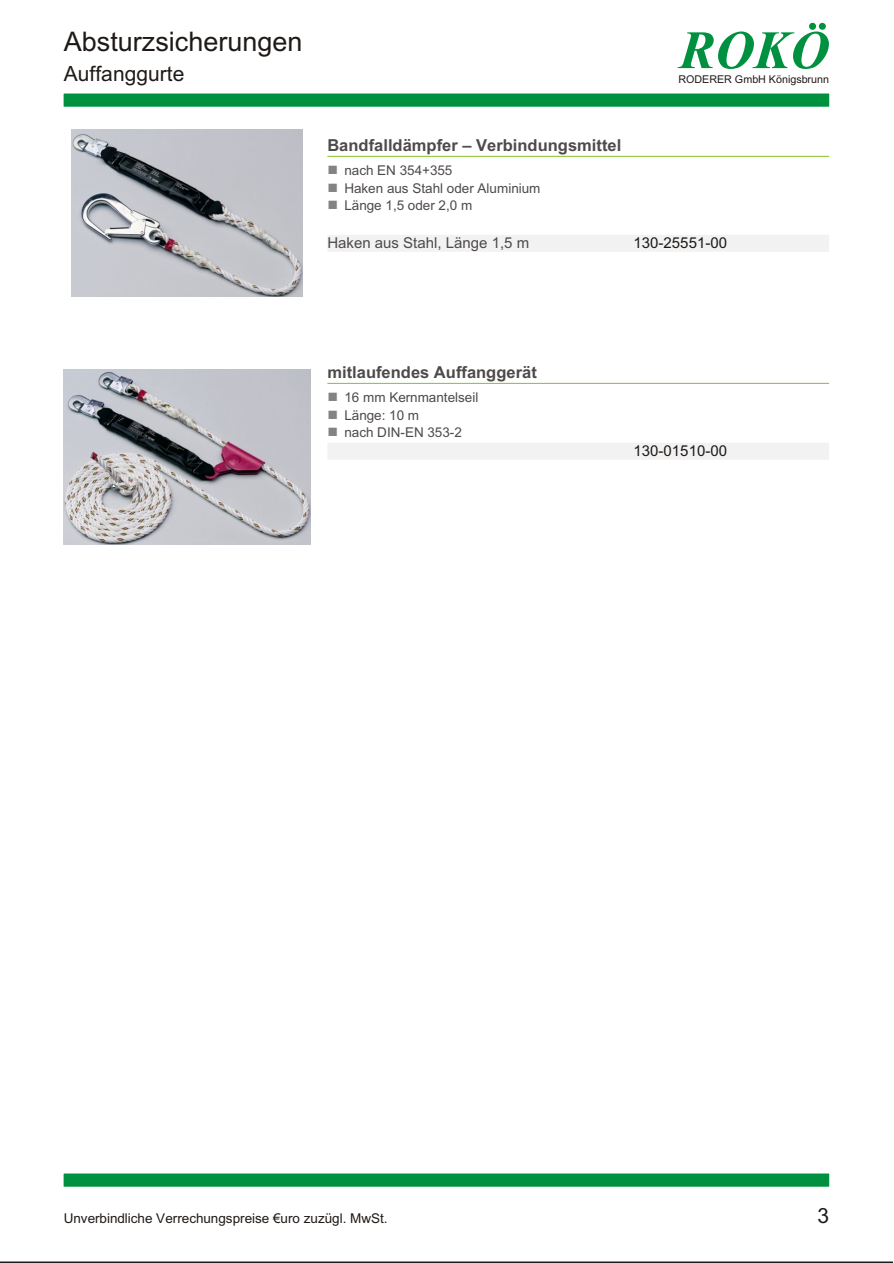
<style>
.page{position:relative;width:894px;height:1263px;background:#fff}
.page>*{position:absolute;margin:0;border:0;box-sizing:border-box;transform-origin:0 0}
.t1{font:italic 700 54px "Times New Roman";color:#009140}
.t2{font:27px "Arial";color:#1f1a17}
.t3{font:21px "Arial";color:#1f1a17}
.t4{font:700 16.5px "Arial";color:#4f4a4a}
.t5{font:15px "Arial";color:#1f1a17}
.t6{font:15px "Arial";color:#4f4a4a}
.t7{font:13.5px "Arial";letter-spacing:-.005em;color:#4f4a4a}
.t8{font:13.5px "Arial";letter-spacing:-.005em;color:#1f1a17}
.t9{font:10.8px "Arial";color:#1f1a17}
.s1{color:#858282}
</style>
<div class="page">
<hr style="left:327px;top:156px;width:502px;height:1px;background:#85c226">
<div style="left:327px;top:235px;width:502px;height:17px;background:#f2f2f2"></div>
<hr style="left:327px;top:383px;width:502px;height:1px;background:#85c226">
<div style="left:327px;top:443px;width:502px;height:17px;background:#f2f2f2"></div>
<hr style="left:0;top:1262px;width:893px;height:1px;background:#1f1a17">
<div style="left:64px;top:1174px;width:765px;height:12px;background:#009140"></div>
<div style="left:64px;top:94px;width:765px;height:12px;background:#009140"></div>
<img style="left:72px;top:130px;width:230px;height:166px">
<img style="left:64px;top:369px;width:246px;height:176px">
<h1 class="t1" style="left:679px;top:32px;width:151px">ROKÖ</h1>
<h2 class="t2" style="left:64px;top:32px;width:240px">Absturzsicherungen</h2>
<h3 class="t3" style="left:64px;top:66px;width:122px">Auffanggurte</h3>
<p class="t9" style="left:678px;top:75px;width:152px">RODERER GmbH Königsbrunn</p>
<p class="t4" style="left:327px;top:139px;width:295px">Bandfalldämpfer – Verbindungsmittel</p>
<p class="t7" style="left:327px;top:165px;width:127px"><span class="s1">■</span> nach EN 354+355</p>
<p class="t7" style="left:327px;top:183px;width:215px"><span class="s1">■</span> Ha ken aus Stahl oder Alu mi ni um</p>
<p class="t7" style="left:327px;top:200px;width:147px"><span class="s1">■</span> Län ge 1,5 oder 2,0 m</p>
<p class="t6" style="left:327px;top:238px;width:203px">Haken aus Stahl, Länge 1,5 m</p>
<p class="t5" style="left:634px;top:238px;width:95px">130-25551-00</p>
<p class="t4" style="left:327px;top:366px;width:211px">mitlaufendes Auffanggerät</p>
<p class="t7" style="left:327px;top:392px;width:152px"><span class="s1">■</span> 16 mm Kern man tel seil</p>
<p class="t7" style="left:327px;top:410px;width:93px"><span class="s1">■</span> Län ge: 10 m</p>
<p class="t7" style="left:327px;top:427px;width:136px"><span class="s1">■</span> nach DIN-EN 353-2</p>
<p class="t5" style="left:634px;top:445px;width:95px">130-01510-00</p>
<p class="t8" style="left:64px;top:1213px;width:325px">Unverbindliche Verrechungspreise €uro zuzügl. MwSt.</p>
<h3 class="t3" style="left:817px;top:1208px;width:13px">3</h3>
</div>
